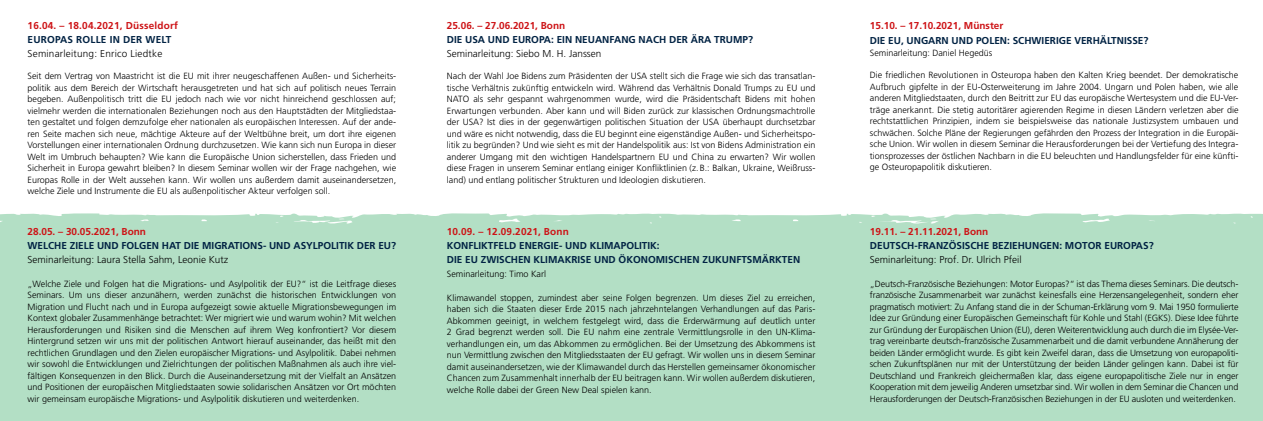
<style>
.page{position:relative;width:1263px;height:421px;background:#fff}
.page>*{position:absolute;margin:0;border:0;box-sizing:border-box;transform-origin:0 0}
.t1{font:700 10px/14px "Frutiger";color:#002243}
.t2{font:700 10px "Frutiger";color:#cd1316}
.t3{font:300 10px "Frutiger";color:#000}
.t4{font:700 10px "Frutiger";letter-spacing:.02em;color:#cd1316}
.t5{font:300 10px "Frutiger";letter-spacing:.02em;color:#000}
.t6{font:700 10px "Frutiger";letter-spacing:.02em;color:#002243}
.t7{font:300 9px/11.5px "Frutiger";color:#000;text-align:justify}
</style>
<div class="page">
<div style="left:0;top:213px;width:1263px;height:208px;background:#b3dfc5"></div>
<p class="t4" style="left:28px;top:20px;width:152px">16.04. – 18.04.2021, Düsseldorf</p>
<p class="t6" style="left:28px;top:34px;width:145px">EUROPAS ROLLE IN DER WELT</p>
<p class="t5" style="left:28px;top:48px;width:136px">Seminarleitung: Enrico Liedtke</p>
<p class="t7" style="left:28px;top:71px;width:370px">Seit dem Vertrag von Maastricht ist die EU mit ihrer neugeschaffenen Außen- und Sicherheits&shy;politik aus dem Bereich der Wirtschaft herausgetreten und hat sich auf politisch neues Terrain begeben. Außenpolitisch tritt die EU jedoch nach wie vor nicht hinreichend geschlossen auf; vielmehr werden die internationalen Beziehungen noch aus den Hauptstädten der Mitgliedstaa&shy;ten gestaltet und folgen demzufolge eher nationalen als europäischen Interessen. Auf der ande&shy;ren Seite machen sich neue, mächtige Akteure auf der Weltbühne breit, um dort ihre eigenen Vorstellungen einer internationalen Ordnung durchzusetzen. Wie kann sich nun Europa in dieser Welt im Umbruch behaupten? Wie kann die Europäische Union sicherstellen, dass Frieden und Sicherheit in Europa gewahrt bleiben? In diesem Seminar wollen wir der Frage nachgehen, wie Europas Rolle in der Welt aussehen kann. Wir wollen uns außerdem damit auseinandersetzen, welche Ziele und Instrumente die EU als außenpolitischer Akteur verfolgen soll.</p>
<p class="t2" style="left:28px;top:226px;width:120px">28.05. – 30.05.2021, Bonn</p>
<p class="t1" style="left:28px;top:239px;width:370px">WELCHE ZIELE UND FOLGEN HAT DIE MIGRATIONS- UND ASYLPOLITIK DER EU?</p>
<p class="t3" style="left:28px;top:254px;width:202px">Seminarleitung: Laura Stella Sahm, Leonie Kutz</p>
<p class="t7" style="left:28px;top:278px;width:370px">„Welche Ziele und Folgen hat die Migrations- und Asylpolitik der EU?“ ist die Leitfrage dieses Seminars. Um uns dieser anzunähern, werden zunächst die historischen Entwicklungen von Migration und Flucht nach und in Europa aufgezeigt sowie aktuelle Migrationsbewegungen im Kontext globaler Zusammenhänge betrachtet: Wer migriert wie und warum wohin? Mit welchen Herausforderungen und Risiken sind die Menschen auf ihrem Weg konfrontiert? Vor diesem Hintergrund setzen wir uns mit der politischen Antwort hierauf auseinander, das heißt mit den rechtlichen Grundlagen und den Zielen europäischer Migrations- und Asylpolitik. Dabei nehmen wir sowohl die Entwicklungen und Zielrichtungen der politischen Maßnahmen als auch ihre viel&shy;fältigen Konsequenzen in den Blick. Durch die Auseinandersetzung mit der Vielfalt an Ansätzen und Positionen der europäischen Mitgliedstaaten sowie solidarischen Ansätzen vor Ort möchten wir gemeinsam europäische Migrations- und Asylpolitik diskutieren und weiterdenken.</p>
<p class="t2" style="left:447px;top:20px;width:120px">25.06. – 27.06.2021, Bonn</p>
<p class="t1" style="left:447px;top:32px;width:308px">DIE USA UND EUROPA: EIN NEUANFANG NACH DER ÄRA TRUMP?</p>
<p class="t3" style="left:447px;top:48px;width:156px">Seminarleitung: Siebo M. H. Janssen</p>
<p class="t7" style="left:447px;top:71px;width:370px">Nach der Wahl Joe Bidens zum Präsidenten der USA stellt sich die Frage wie sich das transatlan&shy;tische Verhältnis zukünftig entwickeln wird. Während das Verhältnis Donald Trumps zu EU und NATO als sehr gespannt wahrgenommen wurde, wird die Präsidentschaft Bidens mit hohen Erwartungen verbunden. Aber kann und will Biden zurück zur klassischen Ordnungsmachtrolle der USA? Ist dies in der gegenwärtigen politischen Situation der USA überhaupt durchsetzbar und wäre es nicht notwendig, dass die EU beginnt eine eigenständige Außen- und Sicherheitspo&shy;litik zu begründen? Und wie sieht es mit der Handelspolitik aus: Ist von Bidens Administration ein anderer Umgang mit den wichtigen Handelspartnern EU und China zu erwarten? Wir wollen diese Fragen in unserem Seminar entlang einiger Konfliktlinien (z.B.: Balkan, Ukraine, Weißruss&shy;land) und entlang politischer Strukturen und Ideologien diskutieren.</p>
<p class="t2" style="left:447px;top:226px;width:124px">10.09. – 12.09.2021, Bonn</p>
<p class="t1" style="left:447px;top:239px;width:355px">KONFLIKTFELD ENERGIE- UND KLIMAPOLITIK:<br>DIE EU ZWISCHEN KLIMAKRISE UND ÖKONOMISCHEN ZUKUNFTSMÄRKTEN</p>
<p class="t7" style="left:447px;top:268px;width:101px">Seminarleitung: Timo Karl</p>
<p class="t7" style="left:447px;top:292px;width:370px">Klimawandel stoppen, zumindest aber seine Folgen begrenzen. Um dieses Ziel zu erreichen, haben sich die Staaten dieser Erde 2015 nach jahrzehntelangen Verhandlungen auf das Paris-Abkommen geeinigt, in welchem festgelegt wird, dass die Erderwärmung auf deutlich unter 2 Grad begrenzt werden soll. Die EU nahm eine zentrale Vermittlungsrolle in den UN-Klima&shy;verhandlungen ein, um das Abkommen zu ermöglichen. Bei der Umsetzung des Abkommens ist nun Vermittlung zwischen den Mitgliedsstaaten der EU gefragt. Wir wollen uns in diesem Seminar damit auseinandersetzen, wie der Klimawandel durch das Herstellen gemeinsamer ökonomischer Chancen zum Zusammenhalt innerhalb der EU beitragen kann. Wir wollen außerdem diskutieren, welche Rolle dabei der Green New Deal spielen kann.</p>
<p class="t2" style="left:870px;top:20px;width:135px">15.10. – 17.10.2021, Münster</p>
<p class="t1" style="left:870px;top:33px;width:280px">DIE EU, UNGARN UND POLEN: SCHWIERIGE VERHÄLTNISSE?</p>
<p class="t7" style="left:870px;top:47px;width:124px">Seminarleitung: Daniel Hegedüs</p>
<p class="t7" style="left:870px;top:70px;width:370px">Die friedlichen Revolutionen in Osteuropa haben den Kalten Krieg beendet. Der demokratische Aufbruch gipfelte in der EU-Osterweiterung im Jahre 2004. Ungarn und Polen haben, wie alle anderen Mitgliedstaaten, durch den Beitritt zur EU das europäische Wertesystem und die EU-Ver&shy;träge anerkannt. Die stetig autoritärer agierenden Regime in diesen Ländern verletzen aber die rechtstattlichen Prinzipien, indem sie beispielsweise das nationale Justizsystem umbauen und schwächen. Solche Pläne der Regierungen gefährden den Prozess der Integration in die Europäi&shy;sche Union. Wir wollen in diesem Seminar die Herausforderungen bei der Vertiefung des Integra&shy;tionsprozesses der östlichen Nachbarn in die EU beleuchten und Handlungsfelder für eine künfti&shy;ge Osteuropapolitik diskutieren.</p>
<p class="t2" style="left:870px;top:226px;width:120px">19.11. – 21.11.2021, Bonn</p>
<p class="t1" style="left:870px;top:239px;width:285px">DEUTSCH-FRANZÖSISCHE BEZIEHUNGEN: MOTOR EUROPAS?</p>
<p class="t3" style="left:870px;top:254px;width:153px">Seminarleitung: Prof. Dr. Ulrich Pfeil</p>
<p class="t7" style="left:870px;top:278px;width:370px">„Deutsch-Französische Beziehungen: Motor Europas?“ ist das Thema dieses Seminars. Die deutsch&shy;französische Zusammenarbeit war zunächst keinesfalls eine Herzensangelegenheit, sondern eher pragmatisch motiviert: Zu Anfang stand die in der Schuman-Erklärung vom 9. Mai 1950 formulierte Idee zur Gründung einer Europäischen Gemeinschaft für Kohle und Stahl (EGKS). Diese Idee führte zur Gründung der Europäischen Union (EU), deren Weiterentwicklung auch durch die im Elysée-Ver&shy;trag vereinbarte deutsch-französische Zusammenarbeit und die damit verbundene Annäherung der beiden Länder ermöglicht wurde. Es gibt kein Zweifel daran, dass die Umsetzung von europapoliti&shy;schen Zukunftsplänen nur mit der Unterstützung der beiden Länder gelingen kann. Dabei ist für Deutschland und Frankreich gleichermaßen klar, dass eigene europapolitische Ziele nur in enger Kooperation mit dem jeweilig Anderen umsetzbar sind. Wir wollen in dem Seminar die Chancen und Herausforderungen der Deutsch-Französischen Beziehungen in der EU ausloten und weiterdenken.</p>
</div>
